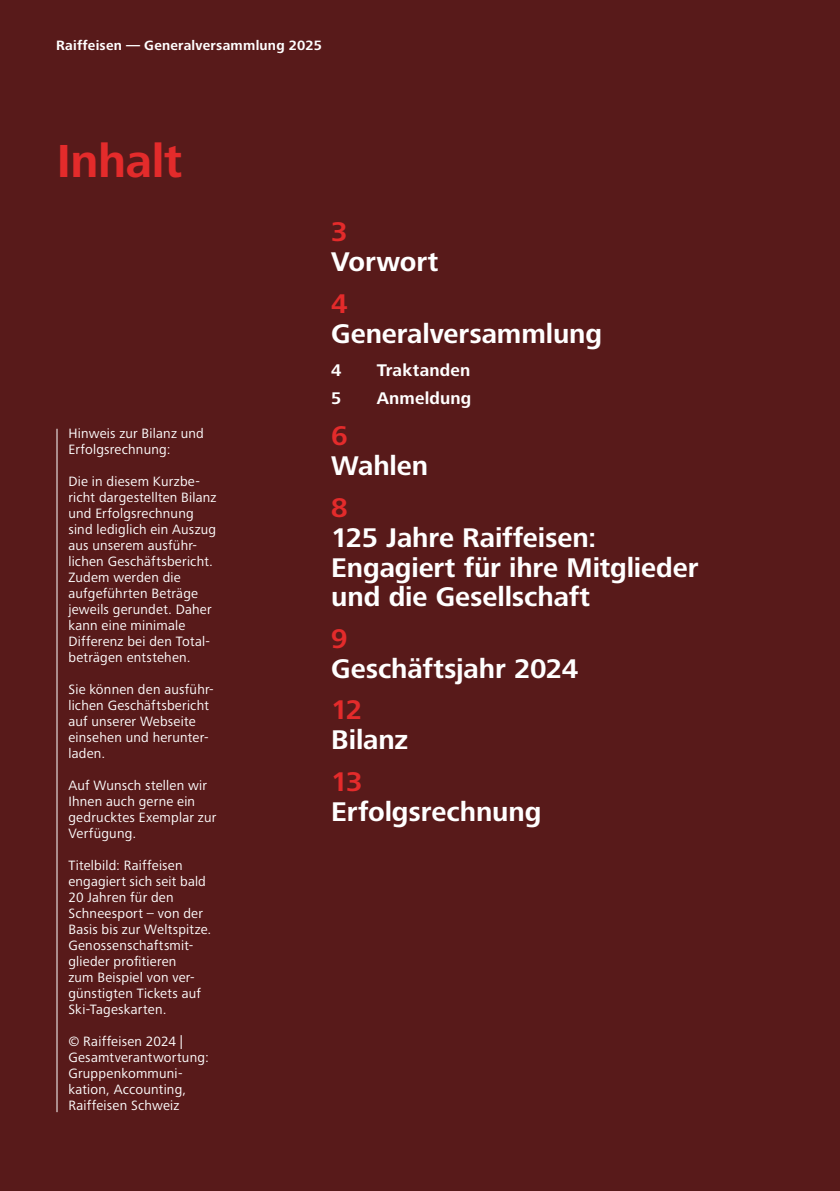
<style>
.page{position:relative;width:840px;height:1191px;background:#fff}
.page>*{position:absolute;margin:0;border:0;box-sizing:border-box;transform-origin:0 0}
.t1{font:700 48px "Frutiger Next LTW1 G";letter-spacing:-.01em;color:#e42b2b}
.t2{font:700 28px/30px "Frutiger Next LTW1 G";letter-spacing:-.005em;color:#fff}
.t3{font:700 28px "Frutiger Next LTW1 G";color:#e42b2b}
.t4{font:700 17.6px "Frutiger Next LTW1 G";letter-spacing:.01em;color:#fff}
.t5{font:14px/16px "Frutiger Next LTW1 G";letter-spacing:.015em;color:#fff}
.t6{font:700 14px "Frutiger Next LTW1 G";letter-spacing:.015em;color:#fff}
</style>
<div class="page">
<div style="left:0;top:0;width:839px;height:1191px;background:#581a1a"></div>
<hr style="left:57px;top:429px;width:1px;height:683px;background:#fff">
<p class="t6" style="left:56px;top:37px;width:267px">Raiffeisen — Generalversammlung 2025</p>
<h1 class="t1" style="left:57px;top:133px;width:127px">Inhalt</h1>
<p class="t5" style="left:68px;top:426px;width:137px">Hinweis zur Bilanz und<br>Erfolgsrechnung:</p>
<p class="t5" style="left:68px;top:474px;width:150px">Die in diesem Kurzbe&shy;richt dargestellten Bilanz und Erfolgsrechnung sind lediglich ein Auszug aus unserem ausführ&shy;lichen Geschäftsbericht.<br>Zudem werden die aufgeführten Beträge jeweils gerundet. Daher kann eine minimale<br>Differenz bei den Total&shy;beträgen entstehen.</p>
<p class="t5" style="left:68px;top:682px;width:147px">Sie können den ausführ&shy;lichen Geschäftsbericht auf unserer Webseite einsehen und herunter&shy;laden.</p>
<p class="t5" style="left:68px;top:778px;width:149px">Auf Wunsch stellen wir<br>Ihnen auch gerne ein gedrucktes Exemplar zur<br>Verfügung.</p>
<p class="t5" style="left:68px;top:858px;width:144px">Titelbild: Raiffeisen engagiert sich seit bald<br>20 Jahren für den<br>Schneesport – von der<br>Basis bis zur Weltspitze.<br>Genossenschaftsmit&shy;glieder profitieren<br>zum Beispiel von ver&shy;günstigten Tickets auf<br>Ski-Tageskarten.</p>
<p class="t5" style="left:68px;top:1034px;width:142px">© Raiffeisen 2024 |<br>Gesamtverantwortung:<br>Gruppenkommuni&shy;kation, Accounting,<br>Raiffeisen Schweiz</p>
<h2 class="t3" style="left:331px;top:216px;width:18px">3</h2>
<h2 class="t2" style="left:331px;top:248px;width:108px">Vorwort</h2>
<h2 class="t3" style="left:331px;top:287px;width:18px">4</h2>
<h2 class="t2" style="left:331px;top:319px;width:272px">Generalversammlung</h2>
<p class="t4" style="left:331px;top:360px;width:12px">4</p>
<p class="t4" style="left:376px;top:360px;width:95px">Traktanden</p>
<p class="t4" style="left:331px;top:388px;width:12px">5</p>
<p class="t4" style="left:376px;top:388px;width:96px">Anmeldung</p>
<h2 class="t3" style="left:331px;top:420px;width:18px">6</h2>
<h2 class="t2" style="left:331px;top:452px;width:98px">Wahlen</h2>
<h2 class="t3" style="left:331px;top:491px;width:18px">8</h2>
<h2 class="t2" style="left:331px;top:523px;width:368px">125 Jahre Raiffeisen:<br>Engagiert für ihre Mitglieder und die Gesellschaft</h2>
<h2 class="t3" style="left:331px;top:622px;width:18px">9</h2>
<h2 class="t2" style="left:331px;top:654px;width:248px">Geschäftsjahr 2024</h2>
<h2 class="t3" style="left:331px;top:694px;width:33px">12</h2>
<h2 class="t2" style="left:331px;top:725px;width:78px">Bilanz</h2>
<h2 class="t3" style="left:331px;top:765px;width:33px">13</h2>
<h2 class="t2" style="left:331px;top:797px;width:211px">Erfolgsrechnung</h2>
</div>
